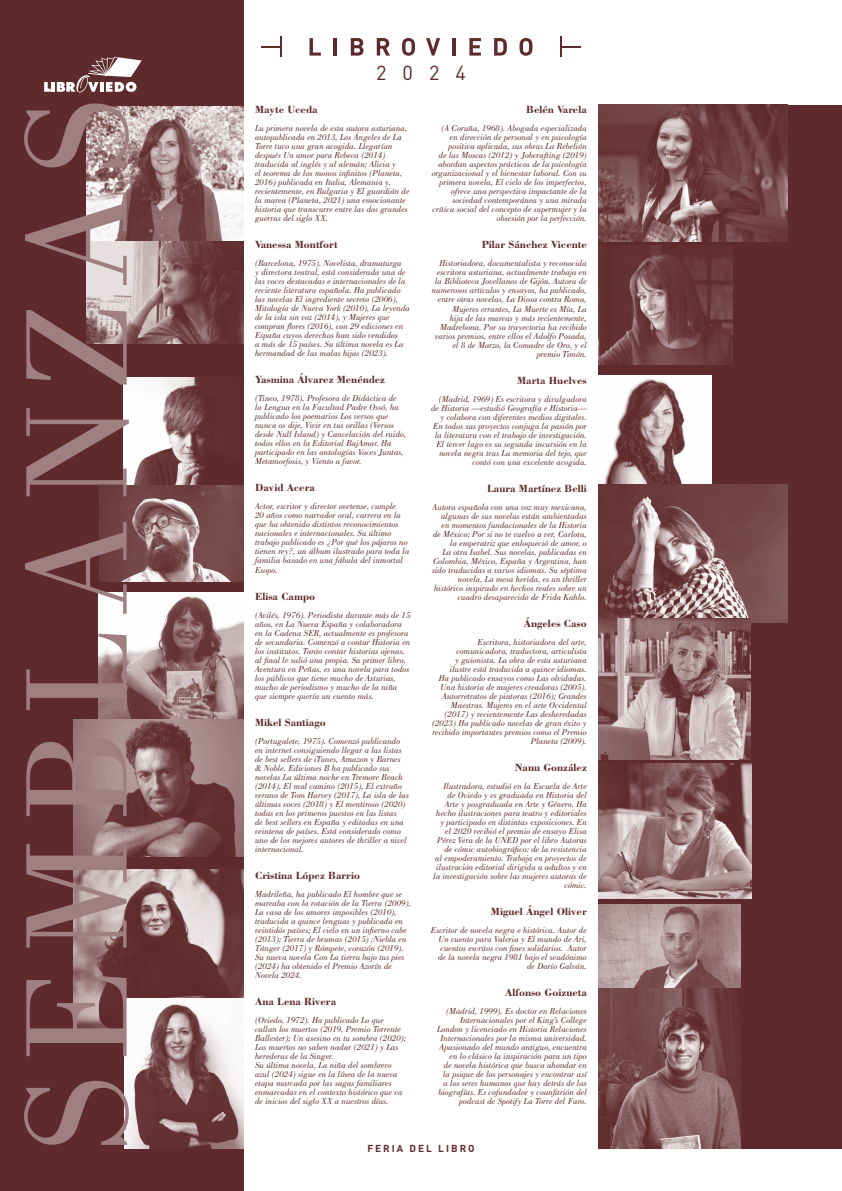
<style>
.page{position:relative;width:842px;height:1191px;background:#fff}
.page>*{position:absolute;margin:0;border:0;box-sizing:border-box;transform-origin:0 0}
.t1{font:150px "Bodoni";letter-spacing:.1em;color:#9f7f80}
.t2{font:20px "DIN";color:#5f2a2b}
.t3{font:700 11px "Bodoni BT";color:#5f2a2b}
.t4{font:700 10px "DIN";letter-spacing:.2em;color:#5f2a2b}
.t5{font:italic 9px/9px "Bodoni";color:#5f2a2b}
</style>
<div class="page">
<div style="left:599px;top:105px;width:243px;height:1043px;background:#5f2a2b"></div>
<img style="left:599px;top:105px;width:189px;height:137px">
<img style="left:599px;top:245px;width:133px;height:119px">
<img style="left:599px;top:376px;width:112px;height:108px">
<img style="left:599px;top:484px;width:189px;height:138px">
<img style="left:599px;top:619px;width:152px;height:140px">
<img style="left:599px;top:763px;width:152px;height:135px">
<div style="left:0;top:0;width:243px;height:1191px;background:#5f2a2b"></div>
<img style="left:87px;top:107px;width:156px;height:134px">
<img style="left:87px;top:241px;width:156px;height:102px">
<img style="left:123px;top:378px;width:83px;height:107px">
<img style="left:99px;top:485px;width:144px;height:96px">
<img style="left:98px;top:592px;width:145px;height:127px">
<img style="left:74px;top:719px;width:169px;height:137px">
<img style="left:74px;top:869px;width:169px;height:173px">
<img style="left:125px;top:998px;width:118px;height:150px">
<svg style="left:309px;top:38px;width:12px;height:18px"></svg>
<hr style="left:333px;top:38px;width:4px;height:18px;background:#5f2a2b">
<svg style="left:351px;top:38px;width:12px;height:18px"></svg>
<svg style="left:377px;top:38px;width:13px;height:18px"></svg>
<svg style="left:402px;top:38px;width:13px;height:18px"></svg>
<svg style="left:426px;top:38px;width:14px;height:18px"></svg>
<hr style="left:452px;top:38px;width:3px;height:18px;background:#5f2a2b">
<svg style="left:469px;top:38px;width:12px;height:18px"></svg>
<svg style="left:494px;top:38px;width:13px;height:18px"></svg>
<svg style="left:519px;top:38px;width:13px;height:18px"></svg>
<svg style="left:261px;top:37px;width:21px;height:20px"></svg>
<svg style="left:560px;top:37px;width:21px;height:20px"></svg>
<svg style="left:44px;top:57px;width:98px;height:36px"></svg>
<img style="left:599px;top:904px;width:141px;height:84px">
<img style="left:599px;top:988px;width:141px;height:160px">
<h1 class="t1" style="left:-6px;top:1150px;width:1053px;rotate:-90deg">SEMBLANZAS</h1>
<h2 class="t2" style="left:376px;top:60px;width:91px">2024</h2>
<p class="t3" style="left:255px;top:103px;width:64px">Mayte Uceda</p>
<p class="t5" style="left:255px;top:124px;width:156px">Lu primera novela de esta autora asturiana, autopublicada en 2013, Los Ángeles de La Torre tuvo una gran acogida. Llegarían después Un amor para Rebeca (2014) traducida al inglés y al alemán; Alicia y<br>el teorema de los monos infinitos (Planeta, 2016) publicada en Italia, Alemania y, recientemente, en Bulgaria y El guardián de la marea (Planeta, 2021) una emocionante historia que transcurre entre las dos grandes guerras del siglo XX.</p>
<p class="t3" style="left:255px;top:238px;width:84px">Vanessa Montfort</p>
<p class="t5" style="left:255px;top:259px;width:156px">(Barcelona, 1975). Novelista, dramaturga<br>y directora teatral, está considerada una de las voces destacadas e internacionales de la reciente literatura española. Ha publicado las novelas El ingrediente secreto (2006), Mitología de Nueva York (2010), La leyenda de la isla sin voz (2014), y Mujeres que compran flores (2016), con 29 ediciones en España cuyos derechos han sido vendidos<br>a más de 15 países. Su última novela es La hermandad de las malas hijas (2023).</p>
<p class="t3" style="left:255px;top:373px;width:131px">Yasmina Álvarez Menéndez</p>
<p class="t5" style="left:255px;top:394px;width:153px">(Tineo, 1978). Profesora de Didáctica de<br>la Lengua en la Facultad Padre Ossó, ha publicado los poemarios Los versos que nunca os dije, Vivir en tus orillas (Versos desde Null Island) y Cancelación del ruido, todos ellos en la Editorial BajAmar. Ha participado en las antologías Voces Juntas, Metamorfosis, y Viento a favor.</p>
<p class="t3" style="left:255px;top:481px;width:61px">David Acera</p>
<p class="t5" style="left:255px;top:502px;width:156px">Actor, escritor y director ovetense, cumple<br>20 años como narrador oral, carrera en la que ha obtenido distintos reconocimientos nacionales e internacionales. Su último trabajo publicado es ¿Por qué los pájaros no tienen rey?, un álbum ilustrado para toda la familia basado en una fábula del inmortal Esopo.</p>
<p class="t3" style="left:255px;top:589px;width:62px">Elisa Campo</p>
<p class="t5" style="left:255px;top:610px;width:157px">(Avilés, 1976). Periodista durante más de 15 años, en La Nueva España y colaboradora en la Cadena SER, actualmente es profesora de secundaria. Comenzó a contar Historia en los institutos. Tanto contar historias ajenas, al final le salió una propia. Su primer libro, Aventura en Peñas, es una novela para todos los públicos que tiene mucho de Asturias, mucho de periodismo y mucho de la niña que siempre quería un cuento más.</p>
<p class="t3" style="left:255px;top:715px;width:72px">Mikel Santiago</p>
<p class="t5" style="left:255px;top:736px;width:155px">(Portugalete, 1975). Comenzó publicando en internet consiguiendo llegar a las listas de best sellers de iTunes, Amazon y Barnes &amp; Noble. Ediciones B ha publicado sus novelas La última noche en Tremore Beach (2014), El mal camino (2015), El extraño verano de Tom Harvey (2017), La isla de las últimas voces (2018) y El mentiroso (2020) todas en los primeros puestos en las listas<br>de best sellers en España y editadas en una veintena de países. Está considerado como uno de los mejores autores de thriller a nivel internacional.</p>
<p class="t3" style="left:255px;top:868px;width:106px">Cristina López Barrio</p>
<p class="t5" style="left:255px;top:889px;width:157px">Madrileña, ha publicado El hombre que se mareaba con la rotación de la Tierra (2009), La casa de los amores imposibles (2010), traducida a quince lenguas y publicada en veintidós países; El cielo en un infierno cabe (2013); Tierra de brumas (2015) ;Niebla en Tánger (2017) y Rómpete, corazón (2019).<br>Su nueva novela Con La tierra bajo tus pies (2024) ha obtenido el Premio Azorín de Novela 2024.</p>
<p class="t3" style="left:255px;top:994px;width:82px">Ana Lena Rivera</p>
<p class="t5" style="left:255px;top:1015px;width:152px">(Oviedo, 1972). Ha publicado Lo que callan los muertos (2019, Premio Torrente Ballester); Un asesino en tu sombra (2020); Los muertos no saben nadar (2021) y Las herederas de la Singer.<br>Su última novela, La niña del sombrero azul (2024) sigue en la línea de la nueva etapa marcada por las sagas familiares enmarcadas en el contexto histórico que va de inicios del siglo XX a nuestros días.</p>
<p class="t3" style="left:526px;top:103px;width:62px">Belén Varela</p>
<p class="t5" style="left:432px;top:124px;width:156px;text-align:right">(A Coruña, 1968). Abogada especializada en dirección de personal y en psicología positiva aplicada, sus obras La Rebelión<br>de las Moscas (2012) y Jobcrafting (2019) abordan aspectos prácticos de la psicología organizacional y el bienestar laboral. Con su primera novela, El cielo de los imperfectos, ofrece una perspectiva impactante de la sociedad contemporánea y una mirada crítica social del concepto de supermujer y la obsesión por la perfección.</p>
<p class="t3" style="left:482px;top:238px;width:107px">Pilar Sánchez Vicente</p>
<p class="t5" style="left:432px;top:259px;width:157px;text-align:right">Historiadora, documentalista y reconocida escritora asturiana, actualmente trabaja en la Biblioteca Jovellanos de Gijón. Autora de numerosos artículos y ensayos, ha publicado, entre otras novelas, La Diosa contra Roma, Mujeres errantes, La Muerte es Mía, La<br>hija de las mareas y más recientemente, Madrebona. Por su trayectoria ha recibido varios premios, entre ellos el Adolfo Posada, el 8 de Marzo, la Comadre de Oro, y el premio Timón.</p>
<p class="t3" style="left:517px;top:373px;width:71px">Marta Huelves</p>
<p class="t5" style="left:431px;top:394px;width:157px;text-align:right">(Madrid, 1969) Es escritora y divulgadora de Historia —estudió Geografía e Historia— y colabora con diferentes medios digitales.<br>En todos sus proyectos conjuga la pasión por la literatura con el trabajo de investigación.<br>El tercer lago es su segunda incursión en la novela negra tras La memoria del tejo, que contó con una excelente acogida.</p>
<p class="t3" style="left:487px;top:481px;width:101px">Laura Martínez Belli</p>
<p class="t5" style="left:432px;top:502px;width:156px;text-align:right">Autora española con una voz muy mexicana, algunas de sus novelas están ambientadas en momentos fundacionales de la Historia de México: Por si no te vuelvo a ver, Carlota, la emperatriz que enloqueció de amor, o<br>La otra Isabel. Sus novelas, publicadas en Colombia, México, España y Argentina, han sido traducidas a varios idiomas. Su séptima novela, La mesa herida, es un thriller histórico inspirado en hechos reales sobre un cuadro desaparecido de Frida Kahlo.</p>
<p class="t3" style="left:524px;top:616px;width:64px">Ángeles Caso</p>
<p class="t5" style="left:432px;top:637px;width:156px;text-align:right">Escritora, historiadora del arte, comunicadora, traductora, articulista<br>y guionista. La obra de esta asturiana ilustre está traducida a quince idiomas.<br>Ha publicado ensayos como Las olvidadas.<br>Una historia de mujeres creadoras (2005).<br>Autorretratos de pintoras (2016); Grandes Maestras. Mujeres en el arte Occidental (2017) y recientemente Las desheredadas (2023) Ha publicado novelas de gran éxito y recibido importantes premios como el Premio Planeta (2009).</p>
<p class="t3" style="left:515px;top:760px;width:74px">Nanu González</p>
<p class="t5" style="left:433px;top:781px;width:155px;text-align:right">Ilustradora, estudió en la Escuela de Arte de Oviedo y es graduada en Historia del Arte y posgraduada en Arte y Género. Ha hecho ilustraciones para teatro y editoriales y participado en distintas exposiciones. En el 2020 recibió el premio de ensayo Elisa Pérez Vera de la UNED por el libro Autoras de cómic autobiográfico: de la resistencia<br>al empoderamiento. Trabaja en proyectos de ilustración editorial dirigida a adultos y en la investigación sobre las mujeres autoras de cómic.</p>
<p class="t3" style="left:491px;top:904px;width:97px">Miguel Ángel Oliver</p>
<p class="t5" style="left:431px;top:925px;width:157px;text-align:right">Escritor de novela negra e histórica. Autor de Un cuento para Valeria y El mundo de Ari, cuentos escritos con fines solidarios. Autor de la novela negra 1981 bajo el seudónimo de Darío Galván.</p>
<p class="t3" style="left:505px;top:985px;width:83px">Alfonso Goizueta</p>
<p class="t5" style="left:437px;top:1006px;width:151px;text-align:right">(Madrid, 1999). Es doctor en Relaciones Internacionales por el King’s College London y licenciado en Historia Relaciones Internacionales por la misma universidad.<br>Apasionado del mundo antiguo, encuentra en lo clásico la inspiración para un tipo<br>de novela histórica que busca ahondar en la psique de los personajes y encontrar así a los seres humanos que hay detrás de las biografías. Es cofundador y coanfitrión del podcast de Spotify La Torre del Faro.</p>
<p class="t4" style="left:367px;top:1141px;width:109px">FERIA DEL LIBRO</p>
</div>
